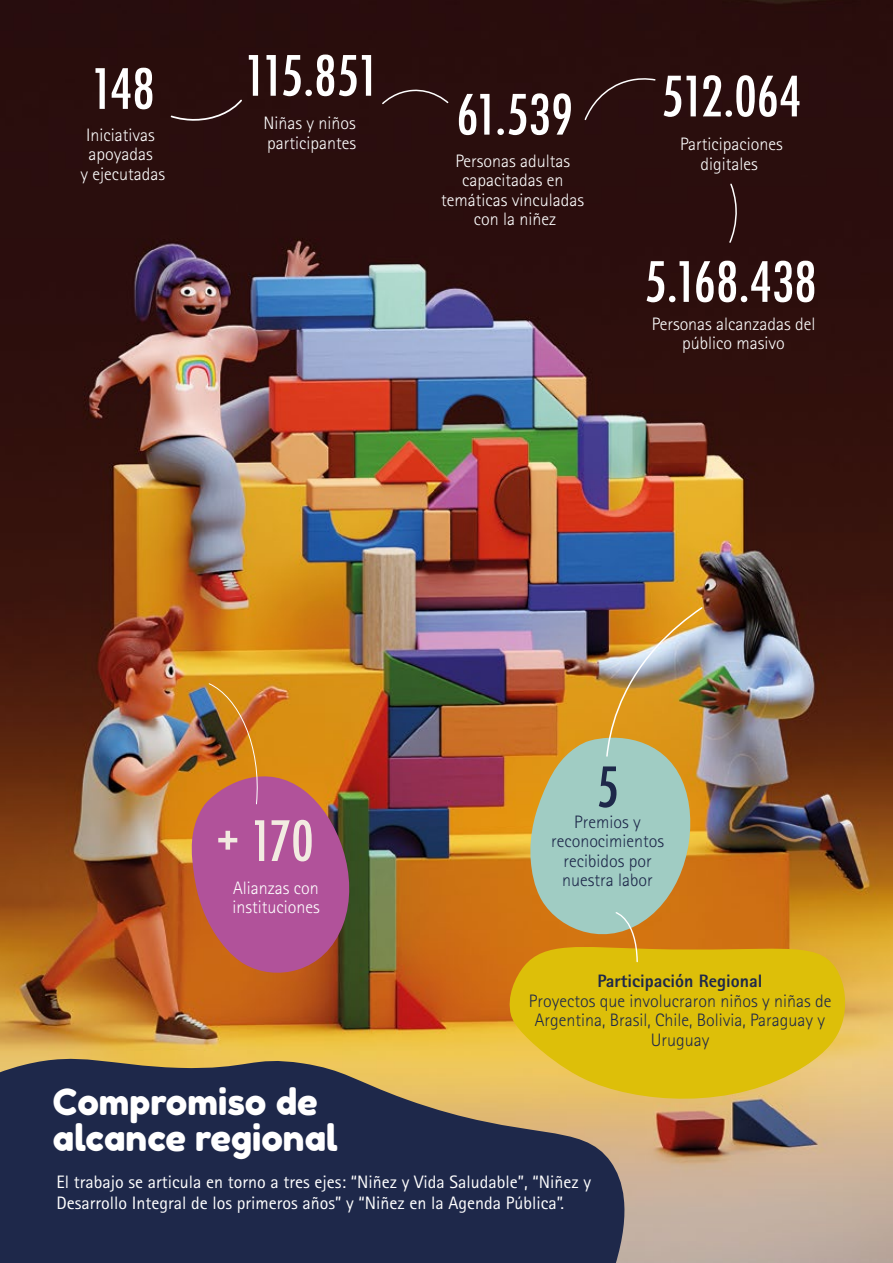
<style>
.page{position:relative;width:893px;height:1263px;background:#fff}
.page>*{position:absolute;margin:0;border:0;box-sizing:border-box;transform-origin:0 0}
.t1{font:500 condensed 54px "Futura";color:#fff}
.t2{font:500 condensed 54px "Futura";color:#f2ebe1}
.t3{font:500 condensed 54px "Futura";color:#1e284a}
.t4{font:36px/36px "Fredoka One";color:#fff}
.t5{font:300 18px/19.5px "Rotis Sans Serif Std";color:#fff;text-align:center}
.t6{font:300 18px/19.5px "Rotis Sans Serif Std";color:#1e284a;text-align:center}
.t7{font:18px/21.6px "Rotis Sans Serif Std";color:#fff}
.t8{font:800 18px "Rotis Sans Serif Std";color:#1e284a}
</style>
<div class="page">
<img style="left:0;top:0;width:893px;height:1263px">
<svg style="left:0;top:1051px;width:632px;height:212px;fill:#1e284a"></svg>
<svg style="left:506px;top:938px;width:342px;height:174px;fill:#ddbf09"></svg>
<svg style="left:189px;top:683px;width:171px;height:298px"></svg>
<img style="left:528px;top:606px;width:176px;height:357px">
<svg style="left:169px;top:98px;width:75px;height:24px"></svg>
<svg style="left:381px;top:88px;width:69px;height:18px"></svg>
<div style="left:583px;top:75px;width:74px;height:46px;background:#2a0e0d"></div>
<svg style="left:728px;top:182px;width:9px;height:62px"></svg>
<h1 class="t1" style="left:91px;top:54px;width:66px">148</h1>
<p class="t5" style="left:80px;top:125px;width:86px">Iniciativas apoyadas<br>y ejecutadas</p>
<h1 class="t1" style="left:244px;top:41px;width:137px">115.851</h1>
<p class="t5" style="left:263px;top:113px;width:94px;text-align:left">Niñas y niños participantes</p>
<h1 class="t1" style="left:456px;top:80px;width:118px">61.539</h1>
<p class="t5" style="left:441px;top:151px;width:144px">Personas adultas capacitadas en temáticas vinculadas con la niñez</p>
<h1 class="t1" style="left:661px;top:62px;width:142px">512.064</h1>
<p class="t5" style="left:680px;top:135px;width:104px">Participaciones digitales</p>
<h1 class="t1" style="left:644px;top:247px;width:174px">5.168.438</h1>
<p class="t5" style="left:652px;top:314px;width:165px">Personas alcanzadas del público masivo</p>
<h1 class="t3" style="left:596px;top:753px;width:24px">5</h1>
<h1 class="t2" style="left:217px;top:806px;width:99px">+ 170</h1>
<p class="t6" style="left:551px;top:812px;width:115px">Premios y reconocimientos recibidos por nuestra labor</p>
<p class="t5" style="left:232px;top:878px;width:89px;text-align:left">Alianzas con instituciones</p>
<p class="t8" style="left:598px;top:969px;width:166px">Participación Regional</p>
<p class="t6" style="left:529px;top:991px;width:304px">Proyectos que involucraron niños y niñas de<br>Argentina, Brasil, Chile, Bolivia, Paraguay y<br>Uruguay</p>
<h2 class="t4" style="left:53px;top:1083px;width:287px">Compromiso de alcance regional</h2>
<p class="t7" style="left:56px;top:1171px;width:536px">El trabajo se articula en torno a tres ejes: “Niñez y Vida Saludable”, “Niñez y<br>Desarrollo Integral de los primeros años” y “Niñez en la Agenda Pública”.</p>
</div>
